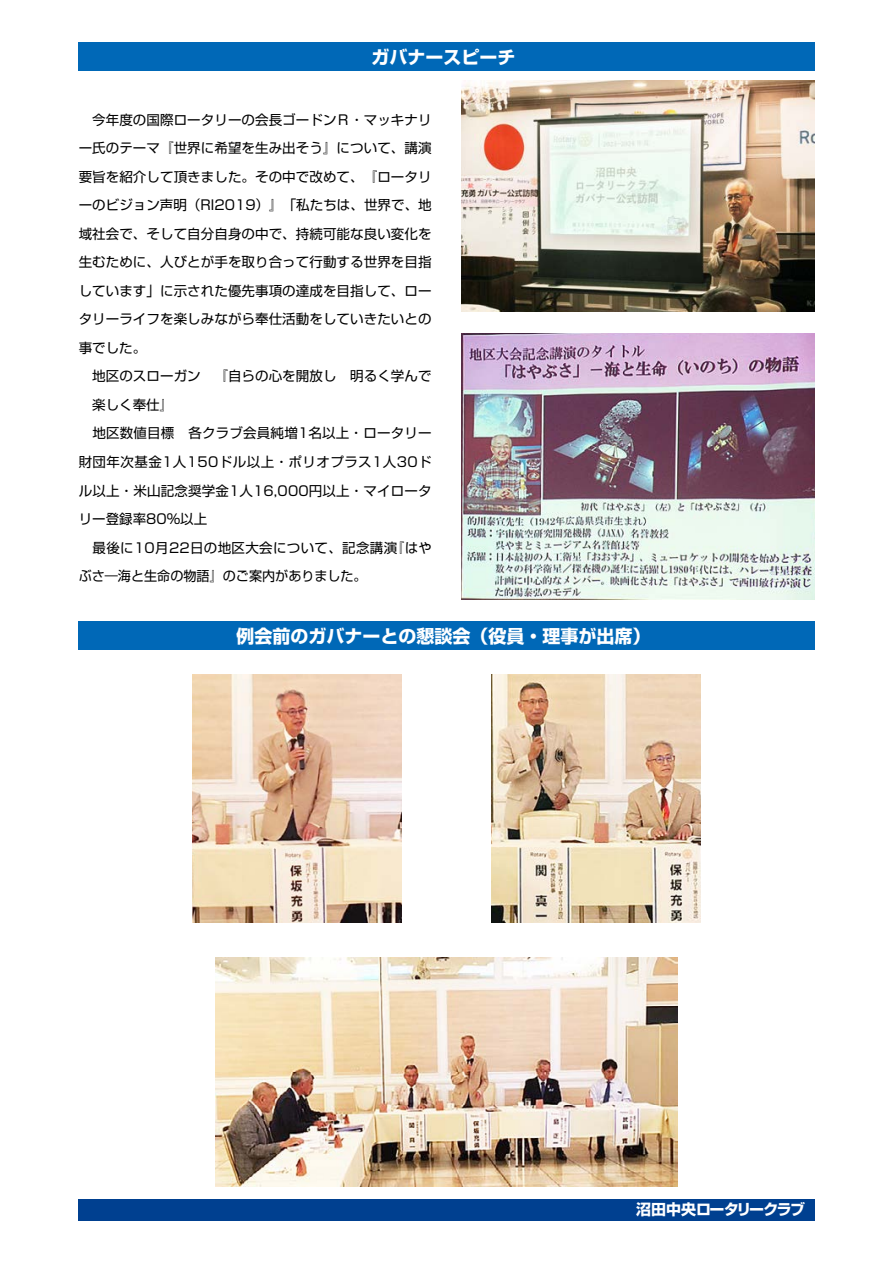
<style>
.page{position:relative;width:893px;height:1263px;background:#fff}
.page>*{position:absolute;margin:0;border:0;box-sizing:border-box;transform-origin:0 0}
.t1{font:700 18px "Shin Go Pro";color:#fff}
.t2{font:700 15px "Shin Go Pro";letter-spacing:-.06em;color:#fff}
.t3{font:13.5px "Shin Go Pro";letter-spacing:.005em;color:#000}
.t4{font:13.5px/28.5px "Shin Go Pro";letter-spacing:.025em;color:#000}
.t5{font:13.5px "Shin Go Pro";letter-spacing:.03em;color:#000}
</style>
<div class="page">
<div style="left:78px;top:42px;width:736px;height:29px;background:#0068b7"></div>
<div style="left:78px;top:621px;width:736px;height:29px;background:#0068b7"></div>
<img style="left:461px;top:81px;width:353px;height:230px">
<img style="left:461px;top:334px;width:353px;height:266px">
<img style="left:491px;top:674px;width:210px;height:249px">
<img style="left:192px;top:674px;width:210px;height:249px">
<div style="left:78px;top:1199px;width:736px;height:21px;background:#004090"></div>
<img style="left:216px;top:958px;width:461px;height:229px">
<h1 class="t1" style="left:371px;top:43px;width:146px">ガバナースピーチ</h1>
<p class="t3" style="left:79px;top:109px;width:354px">　今年度の国際ロータリーの会長ゴードンＲ・マッキナリ</p>
<p class="t3" style="left:79px;top:137px;width:354px">ー氏のテーマ『世界に希望を生み出そう』について、講演</p>
<p class="t3" style="left:79px;top:166px;width:354px">要旨を紹介して頂きました。その中で改めて、『ロータリ</p>
<p class="t3" style="left:79px;top:194px;width:354px">ーのビジョン声明（RI2019）』「私たちは、世界で、地</p>
<p class="t3" style="left:79px;top:223px;width:354px">域社会で、そして自分自身の中で、持続可能な良い変化を</p>
<p class="t3" style="left:79px;top:251px;width:354px">生むために、人びとが手を取り合って行動する世界を目指</p>
<p class="t3" style="left:79px;top:280px;width:354px">しています」に示された優先事項の達成を目指して、ロー</p>
<p class="t3" style="left:79px;top:308px;width:354px">タリーライフを楽しみながら奉仕活動をしていきたいとの</p>
<p class="t3" style="left:79px;top:337px;width:69px">事でした。</p>
<p class="t3" style="left:79px;top:365px;width:354px">　地区のスローガン　『自らの心を開放し　明るく学んで</p>
<p class="t3" style="left:79px;top:394px;width:96px">　楽しく奉仕『</p>
<p class="t3" style="left:79px;top:422px;width:354px">　地区数値目標　各クラブ会員純増1名以上・ロータリー</p>
<p class="t5" style="left:79px;top:451px;width:354px">財団年次基金1人150ドル以上・ポリオプラス1人30ド</p>
<p class="t3" style="left:79px;top:479px;width:355px">ル以上・米山記念奨学金1人16,000円以上・マイロータ</p>
<p class="t3" style="left:79px;top:508px;width:130px">リー登録率80％以上</p>
<p class="t3" style="left:391px;top:536px;width:42px">『はや</p>
<p class="t4" style="left:79px;top:531px;width:320px">　最後に10月22日の地区大会について、記念講演ぶさ―海と生命の物語』のご案内がありました。</p>
<h1 class="t1" style="left:236px;top:621px;width:416px">例会前のガバナーとの懇談会（役員・理事が出席(</h1>
<p class="t2" style="left:636px;top:1198px;width:171px">沼田中央ロータリークラブ</p>
</div>
